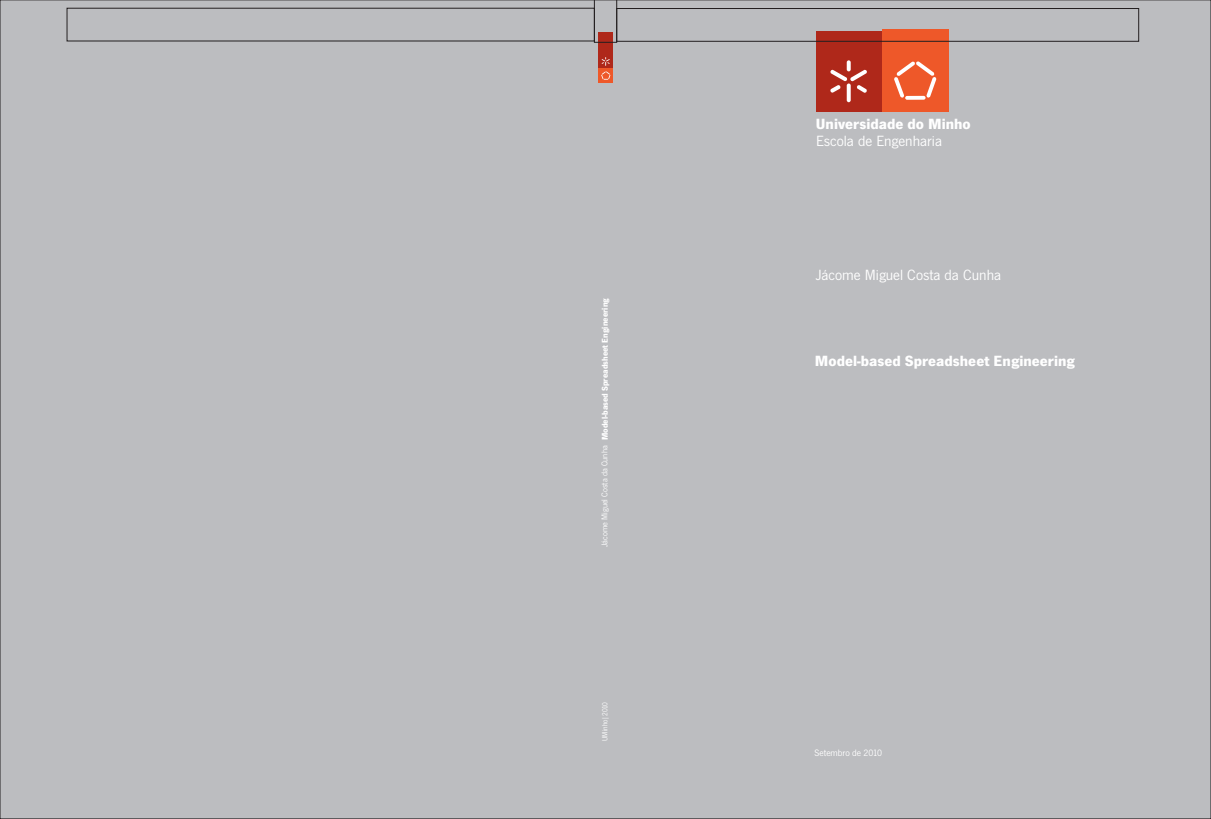
<style>
.page{position:relative;width:1211px;height:819px;background:#fff}
.page>*{position:absolute;margin:0;border:0;box-sizing:border-box;transform-origin:0 0}
.t1{font:700 15.31px "News Got T";color:#fff;scale:1.05 1}
.t2{font:15.31px "News Got T";color:#fff;scale:1.05 1}
.t3{font:9.62px "News Got T";color:#fff;scale:1.05 1}
.t4{font:700 8.75px "News Got T";color:#fff}
.t5{font:8.75px "News Got T";color:#fff}
.t6{font:7.88px "News Got T";color:#fff;scale:.96 1}
</style>
<div class="page">
<div style="left:0;top:0;width:1210px;height:819px;background:#bcbdc0"></div>
<div style="left:598px;top:33px;width:15px;height:35px;background:#af281a"></div>
<div style="left:881px;top:30px;width:67px;height:82px;background:#ee5829"></div>
<svg style="left:905px;top:96px;width:20px;height:4px"></svg>
<svg style="left:894px;top:61px;width:42px;height:37px"></svg>
<div style="left:816px;top:31px;width:66px;height:81px;background:#af281a"></div>
<svg style="left:846px;top:60px;width:4px;height:11px"></svg>
<svg style="left:846px;top:83px;width:4px;height:19px"></svg>
<svg style="left:830px;top:69px;width:37px;height:25px"></svg>
<div style="left:598px;top:68px;width:15px;height:14px;background:#ee5829"></div>
<svg style="left:601px;top:57px;width:9px;height:23px"></svg>
<div style="left:616px;top:8px;width:522px;height:33px;border:1px solid #231f20"></div>
<div style="left:67px;top:8px;width:527px;height:33px;border:1px solid #231f20"></div>
<svg style="left:594px;top:0;width:23px;height:42px"></svg>
<p class="t4" style="left:600px;top:440px;width:143px;rotate:-90deg">Model-based Spreadsheet Engineering</p>
<p class="t5" style="left:600px;top:546px;width:103px;rotate:-90deg">Jácome Miguel Costa da Cunha</p>
<p class="t6" style="left:601px;top:740px;width:42px;rotate:-90deg">UMinho|2010</p>
<p class="t1" style="left:816px;top:116px;width:149px">Universidade do Minho</p>
<p class="t2" style="left:816px;top:133px;width:121px">Escola de Engenharia</p>
<p class="t2" style="left:815px;top:267px;width:178px">Jácome Miguel Costa da Cunha</p>
<p class="t1" style="left:815px;top:353px;width:249px">Model-based Spreadsheet Engineering</p>
<p class="t3" style="left:814px;top:747px;width:66px">Setembro de 2010</p>
</div>
